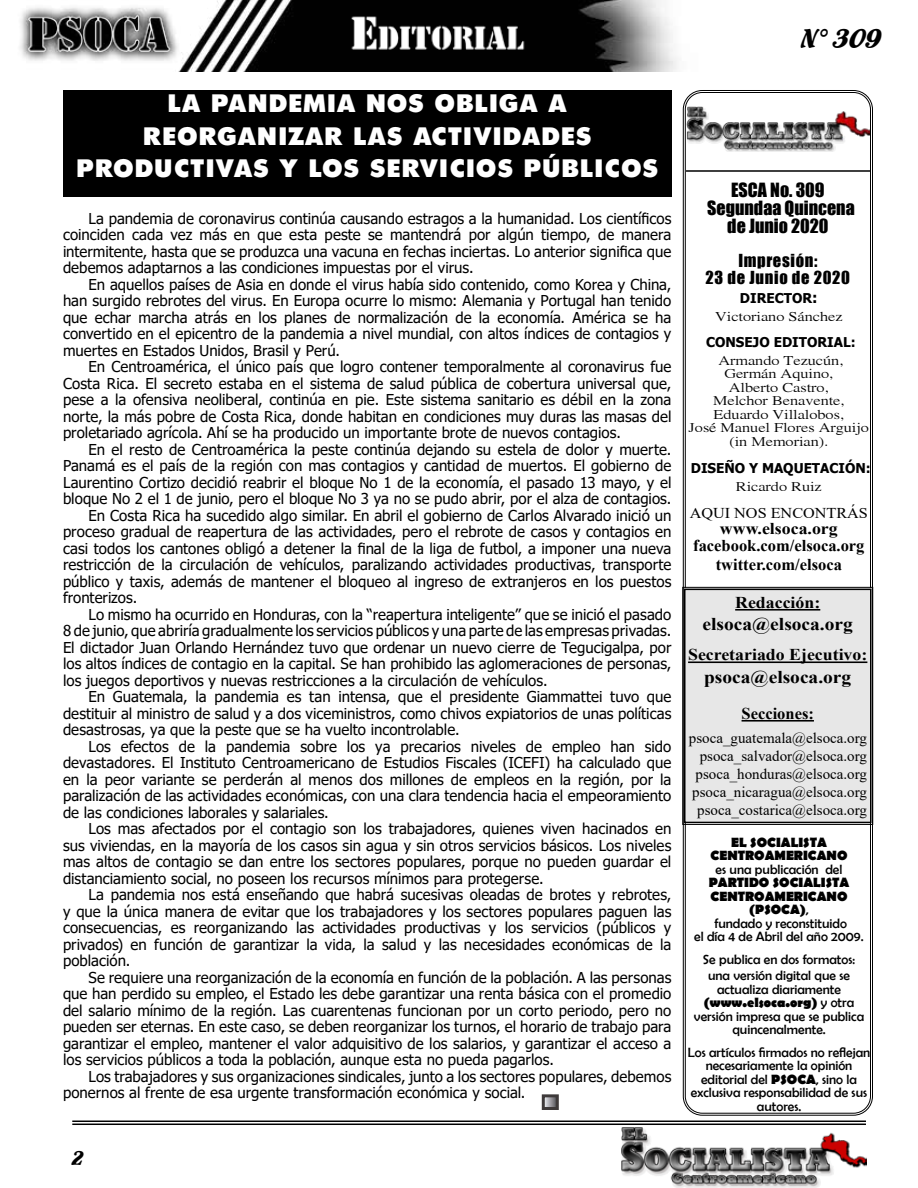
<style>
.page{position:relative;width:918px;height:1188px;background:#fff}
.page>*{position:absolute;margin:0;border:0;box-sizing:border-box;transform-origin:0 0}
.t1{font:28.5px "Flamenco D";color:#000}
.t2{font:27px/32.4px "Tw Cen MT Ult Bd";color:#fff;text-align:center}
.t3{font:21px "Flamenco D";color:#000}
.t4{font:18px/18px "Impact";color:#000;text-align:center}
.t5{font:700 18px "Times New Roman";color:#000;scale:1.08 1}
.t6{font:700 16.5px/16.5px "Times New Roman";color:#000;text-align:center;scale:1.08 1}
.t7{font:700 16.5px "Times New Roman";color:#000}
.t8{font:16.5px/16.5px "Impact";letter-spacing:.04em;color:#000;text-align:center}
.t9{font:15px/16.5px "Tahoma";color:#000;text-align:justify}
.t10{font:15px/18px "Times New Roman";color:#000;text-align:right}
.t11{font:15px "Times New Roman";color:#000;scale:1.08 1}
.t12{font:13.5px/13.5px "Berlin Sans FB";color:#000;text-align:center}
.t13{font:13.5px/13.5px "Xerox Serif Wide FC";color:#000;text-align:center}
.t14{font:700 13.5px "Tahoma";color:#000}
.t15{font:700 13.5px/13.5px "Berlin Sans FB";color:#000;text-align:center}
.s1{font-size:15px}
.s2{font-weight:700}
</style>
<div class="page">
<hr style="left:72px;top:1121px;width:794px;height:1px;background:#000">
<hr style="left:72px;top:1124px;width:794px;height:1px;background:#000">
<img style="left:621px;top:1127px;width:245px;height:61px">
<img style="left:20px;top:0;width:657px;height:72px">
<div style="left:682px;top:587px;width:191px;height:238px;background:#e7e7e7"></div>
<div style="left:684px;top:589px;width:188px;height:234px;border:2px solid #000"></div>
<img style="left:687px;top:106px;width:182px;height:46px">
<hr style="left:686px;top:170px;width:185px;height:2px;background:#000">
<svg style="left:546px;top:1098px;width:9px;height:8px"></svg>
<div style="left:542px;top:1094px;width:17px;height:16px;border:3px solid #3e3a3a"></div>
<div style="left:63px;top:90px;width:608px;height:106px;background:#000"></div>
<h1 class="t1" style="left:802px;top:21px;width:81px">N° 309</h1>
<h2 class="t2" style="left:76px;top:86px;width:584px">LA PANDEMIA NOS OBLIGA A<br>REORGANIZAR LAS ACTIVIDADES<br>PRODUCTIVAS Y LOS SERVICIOS PÚBLICOS</h2>
<p class="t9" style="left:63px;top:211px;width:610px;text-indent:26px">La pandemia de coronavirus continúa causando estragos a la humanidad. Los científicos coinciden cada vez más en que esta peste se mantendrá por algún tiempo, de manera intermitente, hasta que se produzca una vacuna en fechas inciertas. Lo anterior significa que debemos adaptarnos a las condiciones impuestas por el virus.</p>
<p class="t9" style="left:63px;top:277px;width:610px;text-indent:26px">En aquellos países de Asia en donde el virus había sido contenido, como Korea y China, han surgido rebrotes del virus. En Europa ocurre lo mismo: Alemania y Portugal han tenido que echar marcha atrás en los planes de normalización de la economía. América se ha convertido en el epicentro de la pandemia a nivel mundial, con altos índices de contagios y muertes en Estados Unidos, Brasil y Perú.</p>
<p class="t9" style="left:63px;top:360px;width:610px;text-indent:26px">En Centroamérica, el único país que logro contener temporalmente al coronavirus fue Costa Rica. El secreto estaba en el sistema de salud pública de cobertura universal que, pese a la ofensiva neoliberal, continúa en pie. Este sistema sanitario es débil en la zona norte, la más pobre de Costa Rica, donde habitan en condiciones muy duras las masas del proletariado agrícola. Ahí se ha producido un importante brote de nuevos contagios.</p>
<p class="t9" style="left:88px;top:442px;width:584px">En el resto de Centroamérica la peste continúa dejando su estela de dolor y muerte.</p>
<p class="t9" style="left:63px;top:459px;width:610px">Panamá es el país de la región con mas contagios y cantidad de muertos. El gobierno de</p>
<p class="t9" style="left:63px;top:475px;width:610px">Laurentino Cortizo decidió reabrir el bloque No 1 de la economía, el pasado 13 mayo, y el</p>
<p class="t9" style="left:63px;top:492px;width:610px">bloque No 2 el 1 de junio, pero el bloque No 3 ya no se pudo abrir, por el alza de contagios.</p>
<p class="t9" style="left:88px;top:508px;width:584px">En Costa Rica ha sucedido algo similar. En abril el gobierno de Carlos Alvarado inició un</p>
<p class="t9" style="left:63px;top:525px;width:610px">proceso gradual de reapertura de las actividades, pero el rebrote de casos y contagios en</p>
<p class="t9" style="left:63px;top:541px;width:610px">casi todos los cantones obligó a detener la final de la liga de futbol, a imponer una nueva</p>
<p class="t9" style="left:63px;top:558px;width:610px">restricción de la circulación de vehículos, paralizando actividades productivas, transporte</p>
<p class="t9" style="left:63px;top:574px;width:610px">público y taxis, además de mantener el bloqueo al ingreso de extranjeros en los puestos</p>
<p class="t9" style="left:63px;top:591px;width:76px">fronterizos.</p>
<p class="t9" style="left:88px;top:607px;width:584px">Lo mismo ha ocurrido en Honduras, con la “reapertura inteligente” que se inició el pasado</p>
<p class="t9" style="left:63px;top:624px;width:610px">8 de junio, que abriría gradualmente los servicios públicos y una parte de las empresas privadas.</p>
<p class="t9" style="left:63px;top:640px;width:610px">El dictador Juan Orlando Hernández tuvo que ordenar un nuevo cierre de Tegucigalpa, por</p>
<p class="t9" style="left:63px;top:657px;width:610px">los altos índices de contagio en la capital. Se han prohibido las aglomeraciones de personas,</p>
<p class="t9" style="left:63px;top:673px;width:486px">los juegos deportivos y nuevas restricciones a la circulación de vehículos.</p>
<p class="t9" style="left:88px;top:690px;width:584px">En Guatemala, la pandemia es tan intensa, que el presidente Giammattei tuvo que</p>
<p class="t9" style="left:63px;top:706px;width:610px">destituir al ministro de salud y a dos viceministros, como chivos expiatorios de unas políticas</p>
<p class="t9" style="left:63px;top:723px;width:398px">desastrosas, ya que la peste que se ha vuelto incontrolable.</p>
<p class="t9" style="left:88px;top:739px;width:584px">Los efectos de la pandemia sobre los ya precarios niveles de empleo han sido</p>
<p class="t9" style="left:63px;top:756px;width:610px">devastadores. El Instituto Centroamericano de Estudios Fiscales (ICEFI) ha calculado que</p>
<p class="t9" style="left:63px;top:772px;width:610px">en la peor variante se perderán al menos dos millones de empleos en la región, por la</p>
<p class="t9" style="left:63px;top:789px;width:610px">paralización de las actividades económicas, con una clara tendencia hacia el empeoramiento</p>
<p class="t9" style="left:63px;top:805px;width:267px">de las condiciones laborales y salariales.</p>
<p class="t9" style="left:88px;top:822px;width:584px">Los mas afectados por el contagio son los trabajadores, quienes viven hacinados en</p>
<p class="t9" style="left:63px;top:838px;width:610px">sus viviendas, en la mayoría de los casos sin agua y sin otros servicios básicos. Los niveles</p>
<p class="t9" style="left:63px;top:855px;width:610px">mas altos de contagio se dan entre los sectores populares, porque no pueden guardar el</p>
<p class="t9" style="left:63px;top:871px;width:482px">distanciamiento social, no poseen los recursos mínimos para protegerse.</p>
<p class="t9" style="left:88px;top:888px;width:584px">La pandemia nos está enseñando que habrá sucesivas oleadas de brotes y rebrotes,</p>
<p class="t9" style="left:63px;top:904px;width:610px">y que la única manera de evitar que los trabajadores y los sectores populares paguen las</p>
<p class="t9" style="left:63px;top:921px;width:610px">consecuencias, es reorganizando las actividades productivas y los servicios (públicos y</p>
<p class="t9" style="left:63px;top:937px;width:610px">privados) en función de garantizar la vida, la salud y las necesidades económicas de la</p>
<p class="t9" style="left:63px;top:954px;width:69px">población.</p>
<p class="t9" style="left:88px;top:970px;width:584px">Se requiere una reorganización de la economía en función de la población. A las personas</p>
<p class="t9" style="left:63px;top:987px;width:610px">que han perdido su empleo, el Estado les debe garantizar una renta básica con el promedio</p>
<p class="t9" style="left:63px;top:1003px;width:610px">del salario mínimo de la región. Las cuarentenas funcionan por un corto periodo, pero no</p>
<p class="t9" style="left:63px;top:1020px;width:610px">pueden ser eternas. En este caso, se deben reorganizar los turnos, el horario de trabajo para</p>
<p class="t9" style="left:63px;top:1036px;width:610px">garantizar el empleo, mantener el valor adquisitivo de los salarios, y garantizar el acceso a</p>
<p class="t9" style="left:63px;top:1053px;width:492px">los servicios públicos a toda la población, aunque esta no pueda pagarlos.</p>
<p class="t9" style="left:88px;top:1069px;width:584px">Los trabajadores y sus organizaciones sindicales, junto a los sectores populares, debemos</p>
<p class="t9" style="left:63px;top:1086px;width:464px">ponernos al frente de esa urgente transformación económica y social.</p>
<h3 class="t3" style="left:72px;top:1146px;width:13px">2</h3>
<p class="t4" style="left:707px;top:180px;width:149px">ESCA No. 309<br>Segundaa Quincena de Junio 2020</p>
<p class="t8" style="left:706px;top:252px;width:146px">Impresión:<br>23 de Junio de 2020</p>
<p class="t14" style="left:740px;top:289px;width:79px">DIRECTOR<span class="s1">:</span></p>
<p class="t13" style="left:715px;top:310px;width:129px">Victoriano Sánchez</p>
<p class="t14" style="left:706px;top:332px;width:151px">CONSEJO EDITORIAL:</p>
<p class="t13" style="left:689px;top:353px;width:182px">Armando Tezucún,<br>Germán Aquino,<br>Alberto Castro,<br>Melchor Benavente,<br>Eduardo Villalobos,<br>José Manuel Flores Arguijo (in Memorian).</p>
<p class="t14" style="left:691px;top:458px;width:181px">DISEÑO Y MAQUETACIÓN:</p>
<p class="t13" style="left:736px;top:479px;width:87px">Ricardo Ruiz</p>
<p class="t11" style="left:690px;top:502px;width:166px">AQUI NOS ENCONTRÁS</p>
<p class="t6" style="left:693px;top:520px;width:160px">www.elsoca.org facebook.com/elsoca.org</p>
<p class="t7" style="left:716px;top:553px;width:128px">twitter.com/elsoca</p>
<p class="t6" style="left:735px;top:594px;width:80px">Redacción:</p>
<p class="t5" style="left:703px;top:611px;width:141px">elsoca@elsoca.org</p>
<p class="t6" style="left:688px;top:646px;width:168px">Secretariado Ejecutivo:</p>
<p class="t5" style="left:704px;top:664px;width:138px">psoca@elsoca.org</p>
<p class="t7" style="left:742px;top:702px;width:74px">Secciones:</p>
<p class="t10" style="left:689px;top:728px;width:180px">psoca_guatemala@elsoca.org psoca_salvador@elsoca.org psoca_honduras@elsoca.org psoca_nicaragua@elsoca.org psoca_costarica@elsoca.org</p>
<p class="t15" style="left:711px;top:836px;width:138px">EL SOCIALISTA<br>CENTROAMERICANO</p>
<p class="t12" style="left:716px;top:862px;width:128px">es una publicación del</p>
<p class="t12" style="left:694px;top:876px;width:171px"><span class="s2">PARTIDO SOCIALISTA<br>CENTROAMERICANO (PSOCA)</span>,<br>fundado y reconstituido<br>el día 4 de Abril del año 2009.</p>
<p class="t12" style="left:703px;top:951px;width:154px;line-height:16.5px">Se publica en dos formatos: una versión digital que se</p>
<p class="t12" style="left:694px;top:982px;width:172px">actualiza diariamente <span class="s2">(www.elsoca.org)</span> y otra versión impresa que se publica quincenalmente.</p>
<p class="t12" style="left:688px;top:1045px;width:184px">Los artículos firmados no reflejan necesariamente la opinión editorial del <span class="s2">PSOCA</span>, sino la exclusiva responsabilidad de sus autores.</p>
</div>
